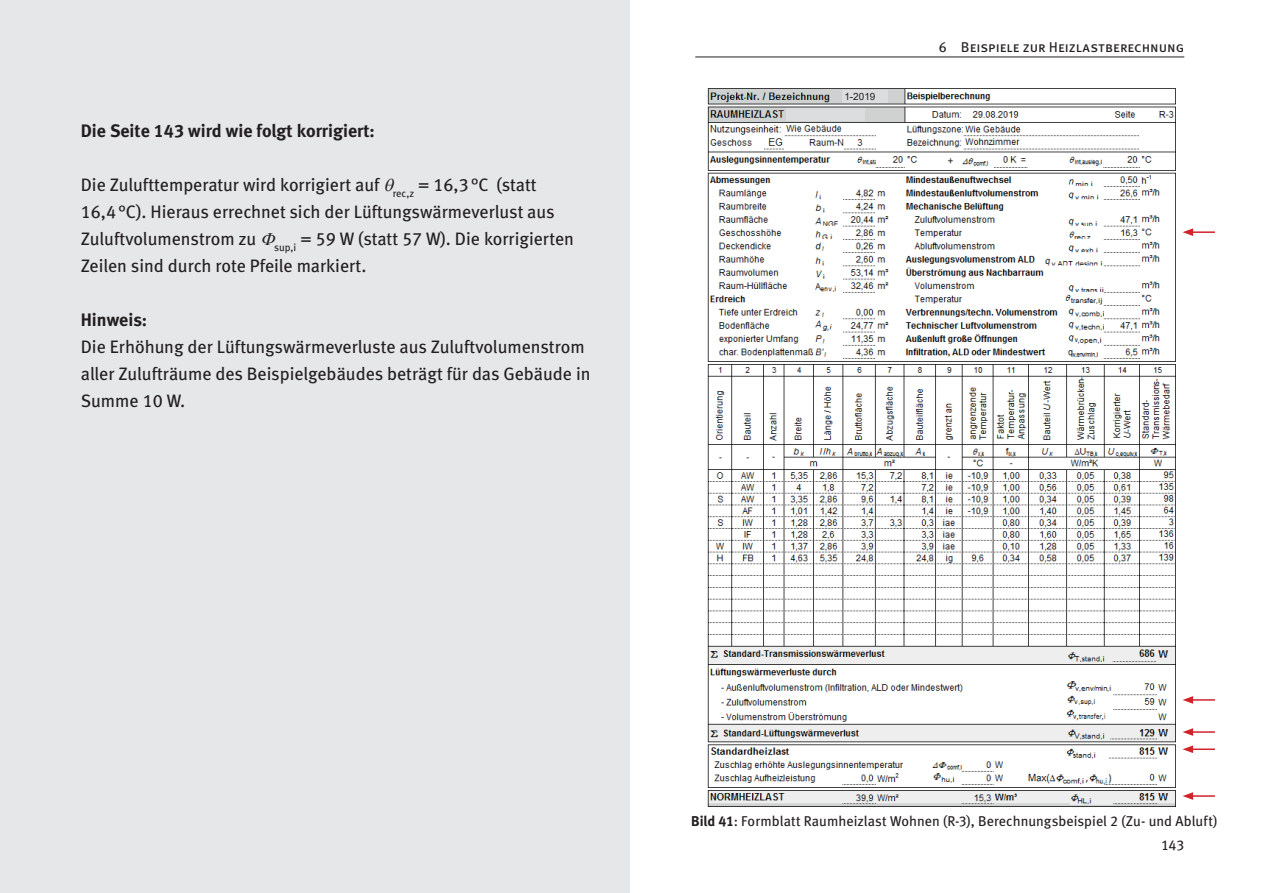
<style>
.page{position:relative;width:1263px;height:893px;background:#fff}
.page>*{position:absolute;margin:0;border:0;box-sizing:border-box;transform-origin:0 0}
.t1{font:18px/27px "Meta Book LF";color:#231f20}
.t2{font:18px "Meta Bold LF";color:#231f20}
.t3{font:14.25px "Meta Book LF";color:#231f20}
.t4{font:14.25px "Meta Book LF Caps";color:#231f20}
.t5{font:10.05px "Arial";color:#231f20}
.s1{font-family:"Meta Bold LF"}
</style>
<div class="page">
<hr style="left:695px;top:57px;width:489px;height:1px;background:#231f20">
<img style="left:707px;top:88px;width:468px;height:83px">
<div style="left:991px;top:91px;width:85px;height:10px;background:#fff"></div>
<div style="left:842px;top:90px;width:46px;height:12px;background:#dcdddf"></div>
<div style="left:786px;top:108px;width:79px;height:13px;background:#dcdddf"></div>
<img style="left:707px;top:172px;width:468px;height:634px">
<div style="left:0;top:0;width:629px;height:893px;background:#e6e7e9"></div>
<hr style="left:1191px;top:231px;width:24px;height:2px;background:#d1232a">
<svg style="left:1182px;top:228px;width:11px;height:8px"></svg>
<hr style="left:1191px;top:699px;width:24px;height:2px;background:#d1232a">
<svg style="left:1183px;top:696px;width:10px;height:8px"></svg>
<hr style="left:1191px;top:731px;width:24px;height:2px;background:#d1232a">
<svg style="left:1183px;top:728px;width:10px;height:8px"></svg>
<hr style="left:1191px;top:748px;width:24px;height:2px;background:#d1232a">
<svg style="left:1182px;top:745px;width:11px;height:8px"></svg>
<hr style="left:1191px;top:795px;width:24px;height:2px;background:#d1232a">
<svg style="left:1183px;top:792px;width:10px;height:8px"></svg>
<p class="t2" style="left:81px;top:120px;width:295px">Die Seite 143 wird wie folgt korrigiert:</p>
<p class="t1" style="left:81px;top:171px;width:495px">Die Zulufttemperatur wird korrigiert auf <sub>rec,z</sub> = 16,3°C (statt 16,4°C). Hieraus errechnet sich der Lüftungswärmeverlust aus Zuluftvolumenstrom zu <sub>sup,i</sub> = 59 W (statt 57 W). Die korrigierten Zeilen sind durch rote Pfeile markiert.</p>
<p class="t2" style="left:81px;top:309px;width:68px">Hinweis:</p>
<p class="t1" style="left:81px;top:333px;width:511px">Die Erhöhung der Lüftungswärmeverluste aus Zuluftvolumenstrom aller Zulufträume des Beispielgebäudes beträgt für das Gebäude in<br>Summe 10 W.</p>
<p class="t5" style="left:844px;top:90px;width:33px">1-2019</p>
<p class="t4" style="left:939px;top:39px;width:247px">6 Beispiele zur Heizlastberechnung</p>
<p class="t3" style="left:691px;top:812px;width:528px"><span class="s1">Bild 41</span>: Formblatt Raumheizlast Wohnen (R-3), Berechnungsbeispiel 2 (Zu- und Abluft)</p>
<p class="t3" style="left:1161px;top:836px;width:25px">143</p>
</div>
